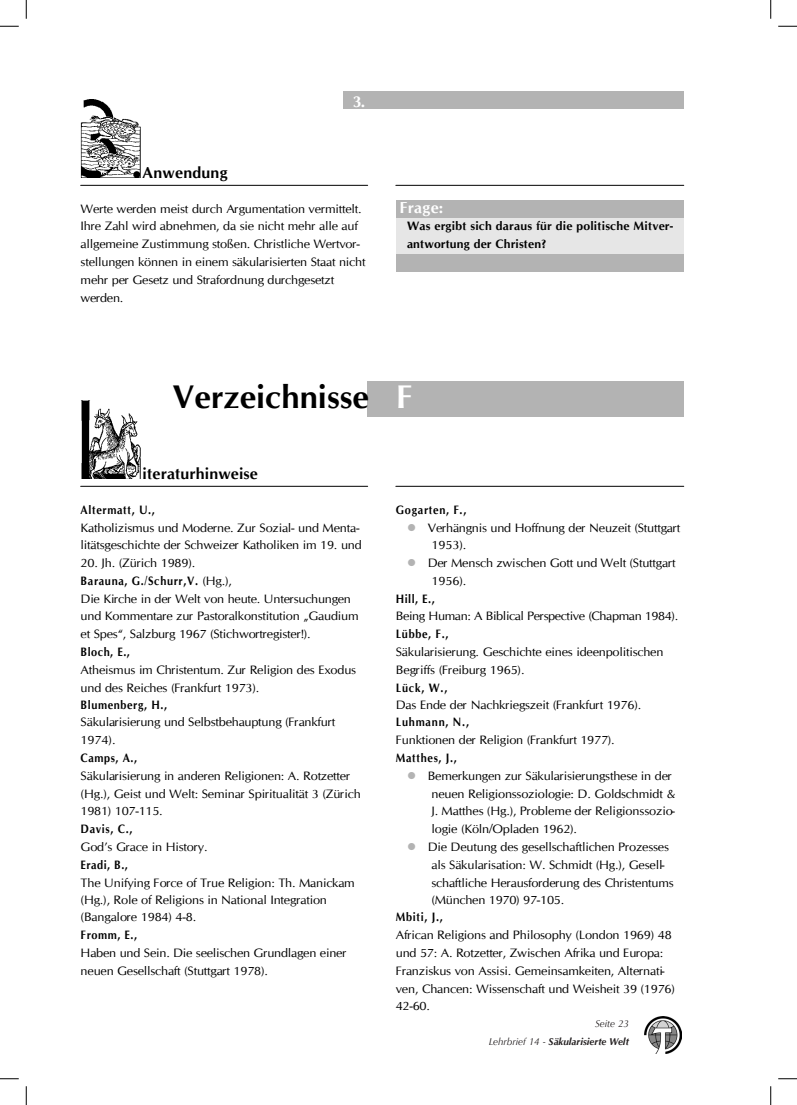
<style>
.page{position:relative;width:797px;height:1105px;background:#fff}
.page>*{position:absolute;margin:0;border:0;box-sizing:border-box;transform-origin:0 0}
.t1{font:700 32.75px "CG Omega";color:#000}
.t2{font:700 16px "CG Omega";letter-spacing:.01em;color:#000}
.t3{font:700 16px "CG Omega";letter-spacing:.015em;color:#fff}
.t4{font:12.25px/17.9px "CG Omega";letter-spacing:-.02em;color:#000;scale:1.05 1}
.t5{font:700 12.25px "CG Omega";letter-spacing:.04em;color:#000;scale:.9 1}
.t6{font:700 12.25px/17.9px "CG Omega";letter-spacing:.015em;color:#000}
.t7{font:700 12.25px "CG Omega";letter-spacing:.06em;color:#000;scale:.9 1}
.t8{font:700 12.25px "CG Omega";letter-spacing:.07em;color:#000;scale:.9 1}
.t9{font:italic 10.25px/17.8px "CG Omega";letter-spacing:-.04em;color:#000;text-align:right;scale:1.08 1}
.t10{font:italic 10px/17.8px "Optima";color:#231f20;text-align:right}
.s1{color:#fff}
.s2{font-weight:700}
.s3{color:#b3b3b3}
</style>
<div class="page">
<div style="left:368px;top:381px;width:315px;height:36px;background:#b3b3b3"></div>
<div style="left:396px;top:200px;width:287px;height:18px;background:#b3b3b3"></div>
<div style="left:396px;top:254px;width:287px;height:18px;background:#b3b3b3"></div>
<div style="left:396px;top:218px;width:287px;height:36px;background:#e6e6e6"></div>
<div style="left:343px;top:91px;width:340px;height:17px;background:#b3b3b3"></div>
<hr style="left:81px;top:185px;width:287px;height:1px;background:#000">
<hr style="left:396px;top:185px;width:287px;height:1px;background:#000">
<hr style="left:81px;top:486px;width:287px;height:1px;background:#000">
<hr style="left:396px;top:486px;width:287px;height:1px;background:#000">
<img style="left:81px;top:99px;width:60px;height:79px">
<img style="left:81px;top:401px;width:60px;height:78px">
<svg style="left:644px;top:1016px;width:38px;height:38px"></svg>
<svg style="left:0;top:25px;width:19px;height:2px"></svg>
<svg style="left:778px;top:25px;width:19px;height:2px"></svg>
<svg style="left:0;top:1078px;width:19px;height:1px"></svg>
<svg style="left:778px;top:1078px;width:19px;height:1px"></svg>
<svg style="left:25px;top:0;width:2px;height:19px"></svg>
<svg style="left:25px;top:1086px;width:2px;height:19px"></svg>
<svg style="left:770px;top:0;width:1px;height:19px"></svg>
<svg style="left:770px;top:1086px;width:1px;height:19px"></svg>
<h2 class="t3" style="left:352px;top:92px;width:14px">3.</h2>
<h2 class="t2" style="left:143px;top:163px;width:87px">Anwendung</h2>
<p class="t4" style="left:81px;top:200px;width:273px">Werte werden meist durch Argumentation vermittelt.<br>Ihre Zahl wird abnehmen, da sie nicht mehr alle auf allgemeine Zustimmung stoßen. Christliche Wertvor&shy;stellungen können in einem säkularisierten Staat nicht mehr per Gesetz und Strafordnung durchgesetzt werden.</p>
<h2 class="t3" style="left:399px;top:198px;width:45px">Frage:</h2>
<p class="t6" style="left:407px;top:217px;width:268px">Was ergibt sich daraus für die politische Mitver&shy;antwortung der Christen?</p>
<h1 class="t1" style="left:172px;top:377px;width:241px">Verzeichnisse <span class="s1">F</span></h1>
<h2 class="t2" style="left:142px;top:464px;width:117px">iteraturhinweise</h2>
<p class="t7" style="left:81px;top:503px;width:84px">Altermatt, U.,</p>
<p class="t4" style="left:81px;top:520px;width:269px;line-height:16.9px">Katholizismus und Moderne. Zur Sozial- und Menta&shy;litätsgeschichte der Schweizer Katholiken im 19. und</p>
<p class="t4" style="left:81px;top:554px;width:266px">20. Jh. (Zürich 1989).<br><span class="s2">Barauna, G./Schurr,V.</span> (Hg.),<br>Die Kirche in der Welt von heute. Untersuchungen und Kommentare zur Pastoralkonstitution „Gaudium et Spes“, Salzburg 1967 (Stichwortregister!).</p>
<p class="t5" style="left:81px;top:645px;width:56px">Bloch, E.,</p>
<p class="t4" style="left:81px;top:661px;width:264px">Atheismus im Christentum. Zur Religion des Exodus und des Reiches (Frankfurt 1973).</p>
<p class="t5" style="left:81px;top:698px;width:98px">Blumenberg, H.,</p>
<p class="t4" style="left:81px;top:713px;width:244px">Säkularisierung und Selbstbehauptung (Frankfurt<br>1974).</p>
<p class="t5" style="left:81px;top:751px;width:64px">Camps, A.,</p>
<p class="t4" style="left:81px;top:767px;width:268px">Säkularisierung in anderen Religionen: A. Rotzetter (Hg.), Geist und Welt: Seminar Spiritualität 3 (Zürich<br>1981) 107-115.</p>
<p class="t5" style="left:81px;top:822px;width:59px">Davis, C.,</p>
<p class="t4" style="left:81px;top:838px;width:122px">God’s Grace in History.</p>
<p class="t5" style="left:81px;top:857px;width:54px">Eradi, B.,</p>
<p class="t4" style="left:81px;top:874px;width:263px;line-height:17.4px">The Unifying Force of True Religion: Th. Manickam (Hg.), Role of Religions in National Integration (Bangalore 1984) 4-8.</p>
<p class="t5" style="left:81px;top:928px;width:64px">Fromm, E.,</p>
<p class="t4" style="left:81px;top:944px;width:255px">Haben und Sein. Die seelischen Grundlagen einer neuen Gesellschaft (Stuttgart 1978).</p>
<p class="t7" style="left:396px;top:503px;width:80px">Gogarten, F.,</p>
<p class="t4" style="left:431px;top:520px;width:238px;line-height:16.9px;text-indent:-24px"><span class="s3">●</span> Verhängnis und Hoffnung der Neuzeit (Stuttgart<br>1953).</p>
<p class="t4" style="left:431px;top:554px;width:234px;text-indent:-24px"><span class="s3">●</span> Der Mensch zwischen Gott und Welt (Stuttgart<br>1956).</p>
<p class="t5" style="left:396px;top:591px;width:45px">Hill, E.,</p>
<p class="t4" style="left:396px;top:607px;width:270px">Being Human: A Biblical Perspective (Chapman 1984).</p>
<p class="t5" style="left:396px;top:627px;width:60px">Lübbe, F.,</p>
<p class="t4" style="left:396px;top:643px;width:256px">Säkularisierung. Geschichte eines ideenpolitischen<br>Begriffs (Freiburg 1965).</p>
<p class="t5" style="left:396px;top:680px;width:59px">Lück, W.,</p>
<p class="t4" style="left:396px;top:696px;width:235px">Das Ende der Nachkriegszeit (Frankfurt 1976).</p>
<p class="t8" style="left:396px;top:715px;width:83px">Luhmann, N.,</p>
<p class="t4" style="left:396px;top:731px;width:210px">Funktionen der Religion (Frankfurt 1977).</p>
<p class="t7" style="left:396px;top:751px;width:69px">Matthes, J.,</p>
<p class="t4" style="left:431px;top:767px;width:234px;text-indent:-24px"><span class="s3">●</span> Bemerkungen zur Säkularisierungsthese in der neuen Religionssoziologie: D. Goldschmidt &amp; J. Matthes (Hg.), Probleme der Religionssozio&shy;logie (Köln/Opladen 1962).</p>
<p class="t4" style="left:431px;top:838px;width:232px;line-height:17.5px;text-indent:-24px"><span class="s3">●</span> Die Deutung des gesellschaftlichen Prozesses als Säkularisation: W. Schmidt (Hg.), Gesell&shy;schaftliche Herausforderung des Christentums (München 1970) 97-105.</p>
<p class="t5" style="left:396px;top:910px;width:54px">Mbiti, J.,</p>
<p class="t4" style="left:396px;top:926px;width:267px">African Religions and Philosophy (London 1969) 48 und 57: A. Rotzetter, Zwischen Afrika und Europa:<br>Franziskus von Assisi. Gemeinsamkeiten, Alternati&shy;ven, Chancen: Wissenschaft und Weisheit 39 (1976)<br>42-60.</p>
<p class="t10" style="left:489px;top:1015px;width:141px">Seite 23<br>Lehrbrief 14 - <span class="s2">Säkularisierte Welt</span></p>
<p class="t9" style="left:488px;top:1016px;width:132px">Seite 23<br>Lehrbrief 14 - <span class="s2">Säkularisierte Welt</span></p>
</div>
